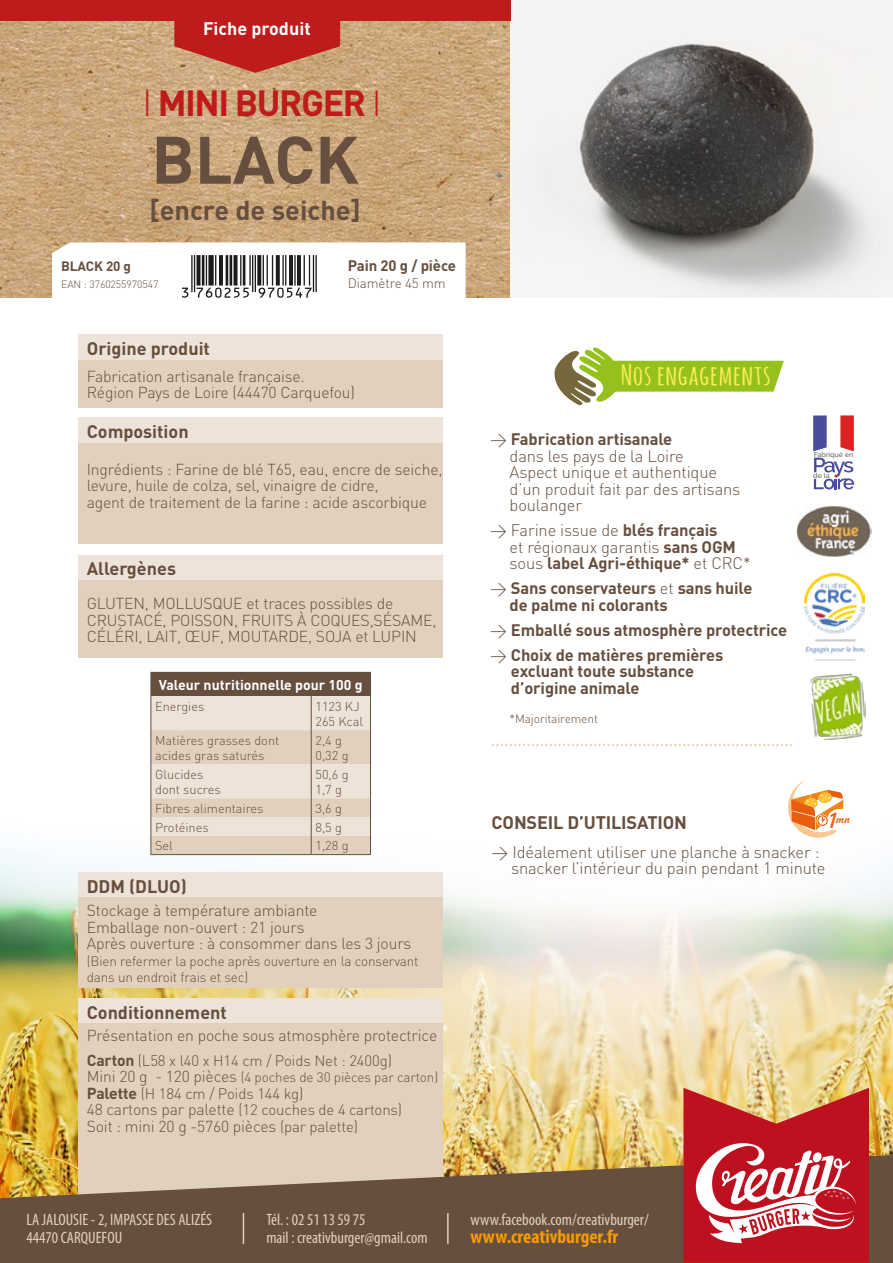
<style>
.page{position:relative;width:893px;height:1263px;background:#fff}
.page>*{position:absolute;margin:0;border:0;box-sizing:border-box;transform-origin:0 0}
.t1{font:700 66px "DIN";color:#664f3f}
.t2{font:700 36px "DIN";letter-spacing:-.04em;color:#be1c1c}
.t3{font:27.3px "Amatic";color:#fced56;scale:1.22 1}
.t4{font:700 27px "DIN";color:#664f3f}
.t5{font:19.5px "Minion Pro";color:#e1d0bd}
.t6{font:700 condensed 19.5px "Myriad Pro";color:#f59c00}
.t7{font:700 18px "DIN";color:#664f3f}
.t8{font:700 18px "DIN";color:#fff}
.t9{font:300 16.5px/16.5px "DIN";letter-spacing:-.01em;color:#664f3f}
.t10{font:700 16.5px/16.5px "DIN";letter-spacing:-.01em;color:#664f3f}
.t11{font:condensed 16.5px "Myriad Pro";color:#e1d0bd}
.t12{font:300 15.75px/16.5px "DIN";letter-spacing:-.01em;color:#664f3f}
.t13{font:300 15px/16.5px "DIN";letter-spacing:-.01em;color:#664f3f}
.t14{font:700 15px "DIN";letter-spacing:-.01em;color:#664f3f}
.t15{font:700 14.1px "DIN";color:#fff}
.t16{font:300 13.5px/16.5px "DIN";letter-spacing:-.01em;color:#664f3f}
.t17{font:700 13.5px "DIN";letter-spacing:-.01em;color:#664f3f}
.t18{font:300 12.75px/15.3px "DIN";color:#664f3f}
.t19{font:300 12px "DIN";letter-spacing:-.01em;color:#664f3f}
.t20{font:10.8px "Freehand 521 BT Regular C";color:#e95d0f}
.t21{font:300 10.5px "DIN";letter-spacing:-.01em;color:#664f3f}
.t22{font:600 7.05px "Raleway";color:#797979}
.s1{font-weight:300}
.s2{font-weight:700;font-size:15.75px}
.s3{font-size:15.75px}
.s4{font-size:15px}
.s5{font-weight:700}
.s6{font-size:21.15px}
</style>
<div class="page">
<img style="left:0;top:852px;width:893px;height:303px">
<img style="left:0;top:20px;width:510px;height:278px">
<img style="left:510px;top:0;width:383px;height:298px">
<div style="left:0;top:0;width:510px;height:20px;background:#be1c1c"></div>
<svg style="left:174px;top:20px;width:166px;height:53px;background:#c13f34"></svg>
<div style="left:78px;top:335px;width:365px;height:25px;background:#ede3d8"></div>
<div style="left:78px;top:418px;width:365px;height:25px;background:#ede3d8"></div>
<div style="left:78px;top:555px;width:365px;height:25px;background:#ede3d8"></div>
<div style="left:78px;top:873px;width:365px;height:25px;background:#ede3d8"></div>
<div style="left:78px;top:998px;width:365px;height:25px;background:#ede3d8"></div>
<div style="left:78px;top:360px;width:365px;height:48px;background:#e1d0bd"></div>
<div style="left:78px;top:443px;width:365px;height:100px;background:#e1d0bd"></div>
<div style="left:78px;top:580px;width:365px;height:78px;background:#e1d0bd"></div>
<div style="left:78px;top:898px;width:365px;height:90px;background:#e1d0bd"></div>
<div style="left:78px;top:1023px;width:365px;height:206px;background:#e1d0bd"></div>
<hr style="left:150px;top:672px;width:161px;height:1px;background:#664f3f">
<hr style="left:311px;top:672px;width:60px;height:1px;background:#664f3f">
<hr style="left:150px;top:854px;width:161px;height:1px;background:#664f3f">
<hr style="left:311px;top:854px;width:60px;height:1px;background:#664f3f">
<svg style="left:150px;top:673px;width:221px;height:181px;background:#d5c7b8"></svg>
<svg style="left:0;top:1155px;width:893px;height:108px;background:#826a52"></svg>
<svg style="left:683px;top:1088px;width:186px;height:175px"></svg>
<svg style="left:554px;top:347px;width:230px;height:58px"></svg>
<svg style="left:788px;top:780px;width:61px;height:58px"></svg>
<hr style="left:243px;top:1213px;width:1px;height:31px;background:#e1d0bd">
<hr style="left:447px;top:1213px;width:2px;height:31px;background:#e1d0bd">
<img style="left:805px;top:574px;width:59px;height:87px">
<img style="left:796px;top:505px;width:76px;height:52px">
<svg style="left:813px;top:415px;width:41px;height:36px"></svg>
<svg style="left:814px;top:458px;width:40px;height:31px"></svg>
<img style="left:810px;top:674px;width:55px;height:66px">
<svg style="left:52px;top:242px;width:414px;height:56px"></svg>
<p class="t8" style="left:203px;top:16px;width:109px">Fiche produit</p>
<h2 class="t2" style="left:143px;top:79px;width:240px"><span class="s1">I</span> MINI BURGER <span class="s1">I</span></h2>
<h1 class="t1" style="left:151px;top:117px;width:209px">BLACK</h1>
<h3 class="t4" style="left:150px;top:192px;width:213px">[encre de seiche]</h3>
<p class="t17" style="left:61px;top:258px;width:71px">BLACK 20 g</p>
<p class="t14" style="left:348px;top:256px;width:110px">Pain 20 g / pièce</p>
<p class="t21" style="left:61px;top:278px;width:99px">EAN : 3760255970547</p>
<p class="t16" style="left:348px;top:275px;width:99px">Diamètre 45 mm</p>
<p class="t7" style="left:87px;top:337px;width:125px">Origine produit</p>
<p class="t12" style="left:87px;top:368px;width:270px">Fabrication artisanale française.<br>Région Pays de Loire (44470 Carquefou)</p>
<p class="t7" style="left:87px;top:420px;width:103px">Composition</p>
<p class="t12" style="left:87px;top:461px;width:357px">Ingrédients : Farine de blé T65, eau, encre de seiche, levure, huile de colza, sel, vinaigre de cidre,<br>agent de traitement de la farine : acide ascorbique</p>
<p class="t7" style="left:87px;top:557px;width:91px">Allergènes</p>
<p class="t12" style="left:87px;top:595px;width:351px">GLUTEN, MOLLUSQUE et traces possibles de<br>CRUSTACÉ, POISSON, FRUITS À COQUES,SÉSAME,<br>CÉLÉRI, LAIT, ŒUF, MOUTARDE, SOJA et LUPIN</p>
<p class="t15" style="left:159px;top:676px;width:205px">Valeur nutritionnelle pour 100 g</p>
<p class="t18" style="left:155px;top:698px;width:51px">Energies</p>
<p class="t18" style="left:315px;top:698px;width:49px">1123 KJ<br>265 Kcal</p>
<p class="t18" style="left:155px;top:732px;width:126px">Matières grasses dont acides gras saturés</p>
<p class="t18" style="left:315px;top:732px;width:35px">2,4 g<br>0,32 g</p>
<p class="t18" style="left:155px;top:766px;width:67px">Glucides dont sucres</p>
<p class="t18" style="left:315px;top:766px;width:35px">50,6 g<br>1,7 g</p>
<p class="t18" style="left:155px;top:800px;width:110px">Fibres alimentaires</p>
<p class="t18" style="left:315px;top:800px;width:28px">3,6 g</p>
<p class="t18" style="left:155px;top:819px;width:55px">Protéines</p>
<p class="t18" style="left:315px;top:819px;width:28px">8,5 g</p>
<p class="t18" style="left:155px;top:838px;width:19px">Sel</p>
<p class="t18" style="left:315px;top:838px;width:35px">1,28 g</p>
<p class="t7" style="left:87px;top:874px;width:102px">DDM (DLUO)</p>
<p class="t12" style="left:87px;top:902px;width:326px">Stockage à température ambiante<br>Emballage non-ouvert : 21 jours<br>Après ouverture : à consommer dans les 3 jours</p>
<p class="t16" style="left:87px;top:952px;width:333px">(Bien refermer la poche après ouverture en la conservant dans un endroit frais et sec)</p>
<p class="t7" style="left:87px;top:1000px;width:142px">Conditionnement</p>
<p class="t12" style="left:87px;top:1026px;width:352px">Présentation en poche sous atmosphère protectrice</p>
<p class="t13" style="left:87px;top:1052px;width:307px"><span class="s2">Carton</span> (L58 x l40 x H14 cm / Poids Net : 2400g)</p>
<p class="t16" style="left:87px;top:1069px;width:353px"><span class="s3">Mini 20 g - 120 pièces</span> (4 poches de 30 pièces par carton)</p>
<p class="t13" style="left:87px;top:1085px;width:317px"><span class="s2">Palette</span> (H 184 cm / Poids 144 kg)<br><span class="s3">48 cartons par palette</span> (12 couches de 4 cartons)</p>
<p class="t12" style="left:87px;top:1117px;width:273px">Soit : mini 20 g -5760 pièces <span class="s4">(par palette)</span></p>
<h3 class="t3" style="left:620px;top:356px;width:125px">Nos engagements</h3>
<p class="t9" style="left:510px;top:431px;width:232px;text-indent:-20px">&gt; <span class="s5">Fabrication artisanale<br></span>dans les pays de la Loire<br>Aspect unique et authentique d’un produit fait par des artisans boulanger</p>
<p class="t9" style="left:510px;top:522px;width:243px;text-indent:-20px">&gt; Farine issue de <span class="s5">blés français<br></span>et régionaux garantis <span class="s5">sans OGM </span>sous <span class="s5">label Agri-éthique*</span> et CRC*</p>
<p class="t10" style="left:510px;top:579px;width:244px;text-indent:-20px"><span class="s1">&gt;</span> Sans conservateurs <span class="s1">et</span> sans huile de palme ni colorants</p>
<p class="t10" style="left:490px;top:617px;width:298px;line-height:25px"><span class="s1">&gt;</span> Emballé sous atmosphère protectrice <span class="s1">&gt;</span> Choix de matières premières</p>
<p class="t10" style="left:511px;top:662px;width:185px">excluant toute substance d’origine animale</p>
<p class="t19" style="left:510px;top:711px;width:90px">*Majoritairement</p>
<p class="t5" style="left:491px;top:727px;width:304px">....................................................................</p>
<p class="t22" style="left:814px;top:450px;width:41px">Fabriqué en</p>
<p class="t22" style="left:813px;top:471px;width:18px">de la</p>
<p class="t20" style="left:827px;top:812px;width:24px"><span class="s6">1</span>mn</p>
<p class="t7" style="left:492px;top:810px;width:197px">CONSEIL D’UTILISATION</p>
<p class="t9" style="left:511px;top:843px;width:316px;text-indent:-20px">&gt; Idéalement utiliser une planche à snacker : snacker l’intérieur du pain pendant 1 minute</p>
<p class="t11" style="left:26px;top:1209px;width:187px">LA JALOUSIE - 2, IMPASSE DES ALIZÉS</p>
<p class="t11" style="left:266px;top:1209px;width:101px">Tél. : 02 51 13 59 75</p>
<p class="t11" style="left:470px;top:1209px;width:180px">www.facebook.com/creativburger/</p>
<p class="t11" style="left:26px;top:1227px;width:97px">44470 CARQUEFOU</p>
<p class="t11" style="left:266px;top:1227px;width:163px">mail : creativburger@gmail.com</p>
<p class="t6" style="left:470px;top:1224px;width:149px">www.creativburger.fr</p>
</div>
